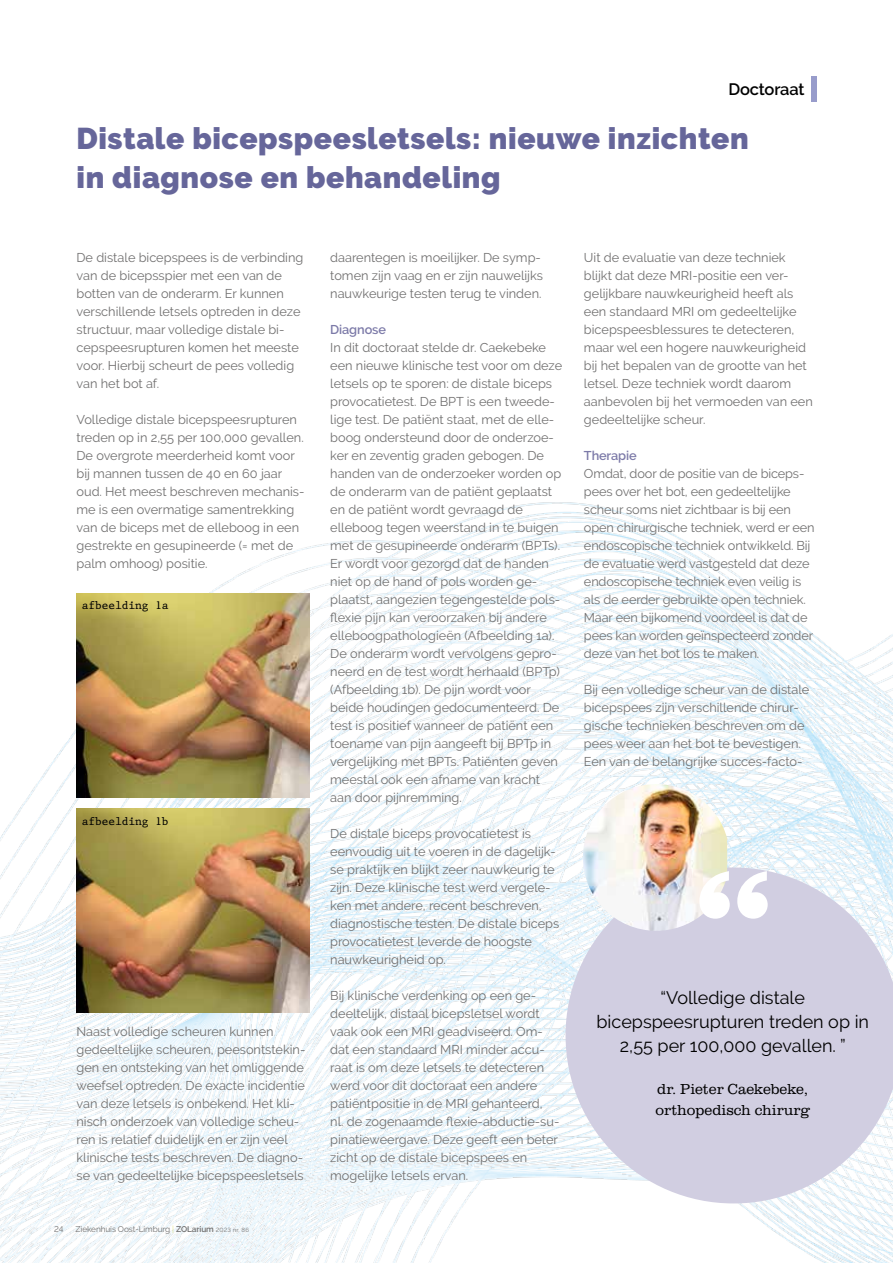
<style>
.page{position:relative;width:893px;height:1263px;background:#fff}
.page>*{position:absolute;margin:0;border:0;box-sizing:border-box;transform-origin:0 0}
.t1{font:900 30px/39px "Raleway";letter-spacing:.02em;color:#66669a}
.t2{font:18px/24px "Raleway";color:#000;text-align:center}
.t3{font:600 16.5px "Raleway";letter-spacing:-.01em;color:#000}
.t4{font:300 15px/21px "Clarendon URW";color:#000}
.t5{font:12.75px/18px "Raleway";color:#706f6f}
.t6{font:600 12.75px "Raleway";letter-spacing:-.01em;color:#7c7aa8}
.t7{font:11.25px "King";letter-spacing:-.01em;color:#000}
.t8{font:8.25px "Raleway";letter-spacing:-.01em;color:#706f6f}
.s1{color:#e5e58d}
.s2{font-weight:600}
.s3{font-size:6px}
</style>
<div class="page">
<img style="left:0;top:76px;width:893px;height:1187px">
<div style="left:811px;top:77px;width:5px;height:25px;background:#989ccb"></div>
<svg style="left:566px;top:867px;width:327px;height:336px;background:#d7d5e5"></svg>
<img style="left:583px;top:784px;width:144px;height:147px">
<svg style="left:699px;top:871px;width:69px;height:48px"></svg>
<img style="left:77px;top:593px;width:232px;height:204px">
<img style="left:77px;top:808px;width:232px;height:204px">
<p class="t3" style="left:728px;top:80px;width:78px">Doctoraat</p>
<h1 class="t1" style="left:77px;top:119px;width:674px">Distale bicepspeesletsels: nieuwe inzichten in diagnose en behandeling</h1>
<p class="t5" style="left:77px;top:248px;width:228px">De distale bicepspees is de verbinding van de bicepsspier met een van de botten van de onderarm. Er kunnen verschillende letsels optreden in deze structuur, maar volledige distale bi&shy;cepspeesrupturen komen het meeste voor. Hierbij scheurt de pees volledig van het bot af.</p>
<p class="t5" style="left:77px;top:410px;width:230px">Volledige distale bicepspeesrupturen treden op in 2,55 per 100,000 gevallen.<br>De overgrote meerderheid komt voor bij mannen tussen de 40 en 60 jaar oud. Het meest beschreven mechanis&shy;me is een overmatige samentrekking van de biceps met de elleboog in een gestrekte en gesupineerde (= met de palm omhoog) positie.</p>
<p class="t7" style="left:82px;top:598px;width:88px">afbeelding 1a</p>
<p class="t7" style="left:82px;top:814px;width:88px">afbeelding 1b</p>
<p class="t5" style="left:77px;top:1022px;width:230px">Naast volledige scheuren kunnen gedeeltelijke scheuren, peesontstekin&shy;gen en ontsteking van het omliggende weefsel optreden. De exacte incidentie van deze letsels is onbekend. Het kli&shy;nisch onderzoek van volledige scheu&shy;ren is relatief duidelijk en er zijn veel klinische tests beschreven. De diagno&shy;se van gedeeltelijke bicepspeesletsels</p>
<p class="t8" style="left:54px;top:1224px;width:11px">24</p>
<p class="t8" style="left:76px;top:1224px;width:175px">Ziekenhuis Oost-Limburg <span class="s1">|</span> <span class="s2">ZOLarium</span> <span class="s3">2023 nr. 86</span></p>
<p class="t5" style="left:330px;top:248px;width:214px">daarentegen is moeilijker. De symp&shy;tomen zijn vaag en er zijn nauwelijks nauwkeurige testen terug te vinden.</p>
<p class="t6" style="left:330px;top:322px;width:57px">Diagnose</p>
<p class="t5" style="left:330px;top:338px;width:233px">In dit doctoraat stelde dr. Caekebeke een nieuwe klinische test voor om deze letsels op te sporen: de distale biceps provocatietest. De BPT is een tweede&shy;lige test. De patiënt staat, met de elle&shy;boog ondersteund door de onderzoe&shy;ker en zeventig graden gebogen. De handen van de onderzoeker worden op de onderarm van de patiënt geplaatst en de patiënt wordt gevraagd de elleboog tegen weerstand in te buigen met de gesupineerde onderarm (BPTs).<br>Er wordt voor gezorgd dat de handen niet op de hand of pols worden ge&shy;plaatst, aangezien tegengestelde pols&shy;flexie pijn kan veroorzaken bij andere elleboogpathologieën (Afbeelding 1a).<br>De onderarm wordt vervolgens gepro&shy;neerd en de test wordt herhaald (BPTp) (Afbeelding 1b). De pijn wordt voor beide houdingen gedocumenteerd. De test is positief wanneer de patiënt een toename van pijn aangeeft bij BPTp in vergelijking met BPTs. Patiënten geven meestal ook een afname van kracht aan door pijnremming.</p>
<p class="t5" style="left:330px;top:824px;width:231px">De distale biceps provocatietest is eenvoudig uit te voeren in de dagelijk&shy;se praktijk en blijkt zeer nauwkeurig te zijn. Deze klinische test werd vergele&shy;ken met andere, recent beschreven, diagnostische testen. De distale biceps provocatietest leverde de hoogste nauwkeurigheid op.</p>
<p class="t5" style="left:330px;top:986px;width:231px">Bij klinische verdenking op een ge&shy;deeltelijk, distaal bicepsletsel wordt vaak ook een MRI geadviseerd. Om&shy;dat een standaard MRI minder accu&shy;raat is om deze letsels te detecteren werd voor dit doctoraat een andere patiëntpositie in de MRI gehanteerd,<br>nl. de zogenaamde flexie-abductie-su&shy;pinatieweergave. Deze geeft een beter zicht op de distale bicepspees en mogelijke letsels ervan.</p>
<p class="t5" style="left:584px;top:248px;width:230px">Uit de evaluatie van deze techniek blijkt dat deze MRI-positie een ver&shy;gelijkbare nauwkeurigheid heeft als een standaard MRI om gedeeltelijke bicepspeesblessures te detecteren, maar wel een hogere nauwkeurigheid bij het bepalen van de grootte van het letsel. Deze techniek wordt daarom aanbevolen bij het vermoeden van een gedeeltelijke scheur.</p>
<p class="t6" style="left:584px;top:448px;width:54px">Therapie</p>
<p class="t5" style="left:584px;top:464px;width:232px">Omdat, door de positie van de biceps&shy;pees over het bot, een gedeeltelijke scheur soms niet zichtbaar is bij een open chirurgische techniek, werd er een endoscopische techniek ontwikkeld. Bij de evaluatie werd vastgesteld dat deze endoscopische techniek even veilig is als de eerder gebruikte open techniek.<br>Maar een bijkomend voordeel is dat de pees kan worden geïnspecteerd zonder deze van het bot los te maken.</p>
<p class="t5" style="left:584px;top:680px;width:227px">Bij een volledige scheur van de distale bicepspees zijn verschillende chirur&shy;gische technieken beschreven om de pees weer aan het bot te bevestigen.<br>Een van de belangrijke succes-facto-</p>
<h2 class="t2" style="left:596px;top:985px;width:274px">“Volledige distale bicepspeesrupturen treden op in<br>2,55 per 100,000 gevallen. ”</h2>
<p class="t4" style="left:655px;top:1078px;width:156px">dr. Pieter Caekebeke, orthopedisch chirurg</p>
</div>
